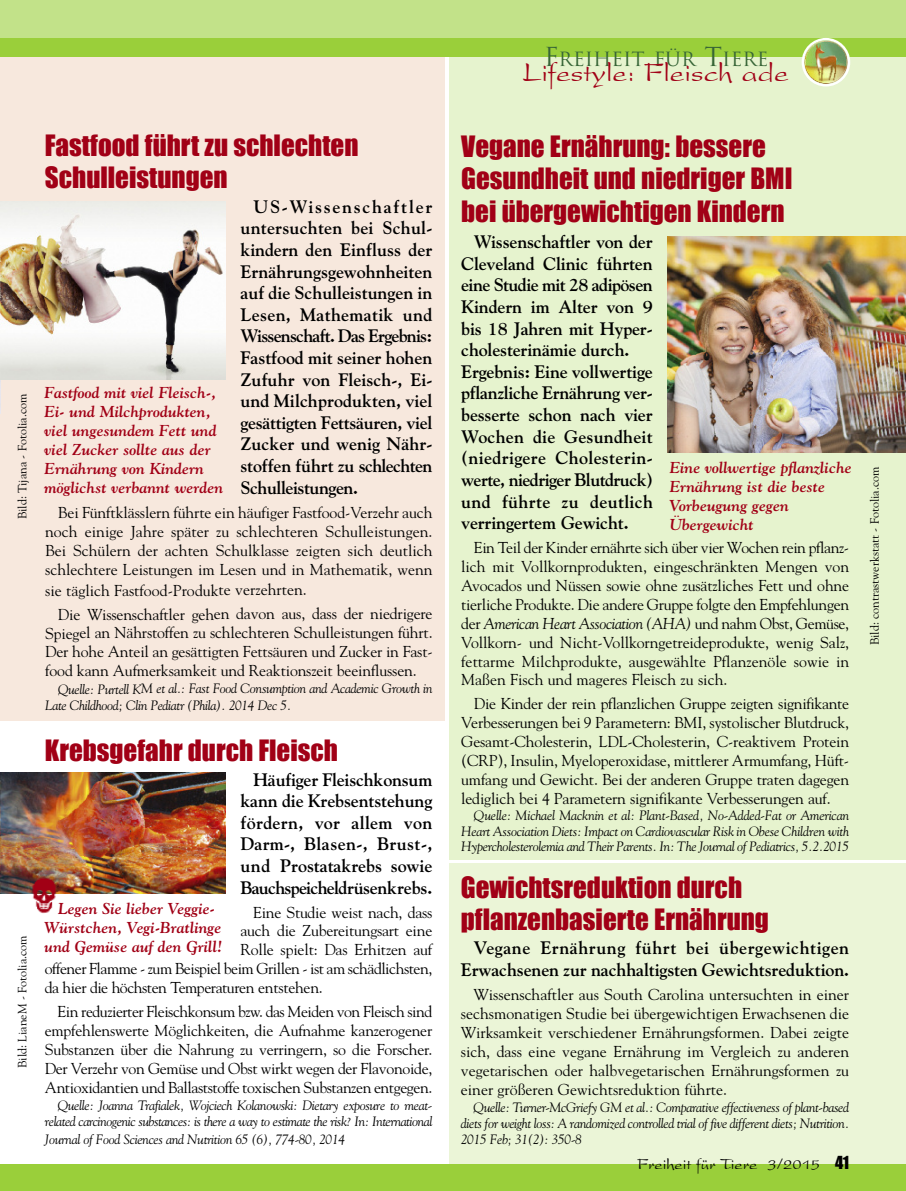
<style>
.page{position:relative;width:906px;height:1191px;background:#fff}
.page>*{position:absolute;margin:0;border:0;box-sizing:border-box;transform-origin:0 0}
.t1{font:29.1px "President Plain";color:#a10016}
.t2{font:27px/32.4px "Impact";color:#a10016}
.t3{font:19.2px "Trajan";color:#376536}
.t4{font:700 18px/21.6px "Goudy";letter-spacing:-.01em;color:#000;text-align:justify}
.t5{font:16.5px "President Plain";color:#000}
.t6{font:15.75px/18.9px "Goudy";letter-spacing:-.01em;color:#000;text-align:justify}
.t7{font:italic 700 15.75px/18.9px "Goudy";color:#a10016}
.t8{font:15.75px "Goudy";letter-spacing:-.03em;color:#000}
.t9{font:italic 13.5px/16.2px "Goudy";letter-spacing:-.025em;color:#000;text-align:justify}
.t10{font:12px "Goudy";color:#000}
.s1{font-size:25.5px}
.s2{font-style:italic}
.s3{font-family:"Impact"}
</style>
<div class="page">
<div style="left:449px;top:23px;width:457px;height:836px;background:#e6f3ce"></div>
<div style="left:449px;top:863px;width:457px;height:311px;background:#ebf5d7"></div>
<hr style="left:0;top:913px;width:1px;height:278px;background:#ecccd0">
<div style="left:0;top:15px;width:445px;height:705px;background:#f7e8dd"></div>
<div style="left:0;top:1164px;width:906px;height:27px;background:#9acf3a"></div>
<div style="left:0;top:0;width:906px;height:41px;background:#c2e289"></div>
<div style="left:0;top:38px;width:906px;height:19px;background:#9acf3a"></div>
<img style="left:801px;top:38px;width:49px;height:48px">
<img style="left:0;top:380px;width:1px;height:33px">
<img style="left:668px;top:236px;width:238px;height:216px">
<img style="left:0;top:202px;width:226px;height:178px">
<img style="left:0;top:772px;width:225px;height:121px">
<img style="left:29px;top:876px;width:29px;height:38px">
<p class="t10" style="left:15px;top:519px;width:127px;rotate:-90deg">Bild: Tijana - Fotolia.com</p>
<p class="t10" style="left:15px;top:1068px;width:134px;rotate:-90deg">Bild: LianeM - Fotolia.com</p>
<h2 class="t2" style="left:45px;top:129px;width:315px">Fastfood führt zu schlechten<br>Schulleistungen</h2>
<p class="t4" style="left:240px;top:196px;width:193px;text-indent:13px">US-Wissenschaftler untersuchten bei Schul&shy;kindern den Einfluss der Ernährungsgewohnheiten auf die Schulleistungen in Lesen, Mathematik und Wissenschaft. Das Ergebnis:<br>Fastfood mit seiner hohen Zufuhr von Fleisch-, Ei&shy;und Milchprodukten, viel gesättigten Fettsäuren, viel Zucker und wenig Nähr&shy;stoffen führt zu schlechten Schulleistungen.</p>
<p class="t6" style="left:45px;top:503px;width:389px;text-indent:13px">Bei Fünftklässlern führte ein häufiger Fastfood-Verzehr auch noch einige Jahre später zu schlechteren Schulleistungen.<br>Bei Schülern der achten Schulklasse zeigten sich deutlich schlechtere Leistungen im Lesen und in Mathematik, wenn</p>
<p class="t6" style="left:58px;top:578px;width:376px;line-height:24px;text-indent:-13px">sie täglich Fastfood-Produkte verzehrten.<br>Die Wissenschaftler gehen davon aus, dass der niedrigere</p>
<p class="t6" style="left:45px;top:623px;width:389px">Spiegel an Nährstoffen zu schlechteren Schulleistungen führt.<br>Der hohe Anteil an gesättigten Fettsäuren und Zucker in Fast&shy;food kann Aufmerksamkeit und Reaktionszeit beeinflussen.</p>
<p class="t9" style="left:45px;top:680px;width:389px;text-indent:13px">Quelle: Purtell KM et al.: Fast Food Consumption and Academic Growth in<br>Late Childhood; Clin Pediatr (Phila). 2014 Dec 5.</p>
<p class="t7" style="left:45px;top:383px;width:180px">Fastfood mit viel Fleisch-,<br>Ei- und Milchprodukten, viel ungesundem Fett und viel Zucker sollte aus der<br>Ernährung von Kindern möglichst verbannt werden</p>
<h2 class="t2" style="left:45px;top:733px;width:295px">Krebsgefahr durch Fleisch</h2>
<p class="t4" style="left:240px;top:768px;width:193px;text-indent:13px">Häufiger Fleischkonsum kann die Krebsentstehung fördern, vor allem von Darm-, Blasen-, Brust-, und Prostatakrebs sowie Bauchspeicheldrüsenkrebs.</p>
<p class="t6" style="left:253px;top:902px;width:181px">Eine Studie weist nach, dass</p>
<p class="t6" style="left:240px;top:921px;width:193px">auch die Zubereitungsart eine</p>
<p class="t6" style="left:240px;top:940px;width:193px">Rolle spielt: Das Erhitzen auf</p>
<p class="t8" style="left:45px;top:959px;width:389px">offener Flamme - zum Beispiel beim Grillen - ist am schädlichsten,</p>
<p class="t8" style="left:45px;top:978px;width:279px">da hier die höchsten Temperaturen entstehen.</p>
<p class="t6" style="left:45px;top:1002px;width:389px;text-indent:13px">Ein reduzierter Fleischkonsum bzw. das Meiden von Fleisch sind empfehlenswerte Möglichkeiten, die Aufnahme kanzerogener Substanzen über die Nahrung zu verringern, so die Forscher.<br>Der Verzehr von Gemüse und Obst wirkt wegen der Flavonoide, Antioxidantien und Ballaststoffe toxischen Substanzen entgegen.</p>
<p class="t9" style="left:45px;top:1097px;width:389px;text-align:right">Quelle: Joanna Trafialek, Wojciech Kolanowski: Dietary exposure to meat&shy;related carcinogenic substances: is there a way to estimate the risk? In: International</p>
<p class="t9" style="left:45px;top:1131px;width:302px">Journal of Food Sciences and Nutrition 65 (6), 774-80, 2014</p>
<p class="t7" style="left:45px;top:899px;width:179px;text-align:center">Legen Sie lieber Veggie-<br>Würstchen, Vegi-Bratlinge und Gemüse auf den Grill!</p>
<p class="t3" style="left:544px;top:48px;width:226px"><span class="s1">F</span>REIHEIT FÜR <span class="s1">T</span>IERE</p>
<h1 class="t1" style="left:522px;top:62px;width:268px">Lifestyle: Fleisch ade</h1>
<h2 class="t2" style="left:461px;top:130px;width:333px">Vegane Ernährung: bessere<br>Gesundheit und niedriger BMI bei übergewichtigen Kindern</h2>
<p class="t4" style="left:461px;top:231px;width:193px;text-align:left;text-indent:13px">Wissenschaftler von der<br>Cleveland Clinic führten eine Studie mit 28 adipösen<br>Kindern im Alter von 9 bis 18 Jahren mit Hyper&shy;cholesterinämie durch.<br>Ergebnis: Eine vollwertige pflanzliche Ernährung ver&shy;besserte schon nach vier<br>Wochen die Gesundheit (niedrigere Cholesterin&shy;werte, niedriger Blutdruck) und führte zu deutlich verringertem Gewicht.</p>
<p class="t6" style="left:461px;top:538px;width:389px;text-indent:13px">Ein Teil der Kinder ernährte sich über vier Wochen rein pflanz&shy;lich mit Vollkornprodukten, eingeschränkten Mengen von Avocados und Nüssen sowie ohne zusätzliches Fett und ohne tierliche Produkte. Die andere Gruppe folgte den Empfehlungen der <span class="s2">American Heart Association (AHA)</span> und nahm Obst, Gemüse, Vollkorn- und Nicht-Vollkorngetreideprodukte, wenig Salz, fettarme Milchprodukte, ausgewählte Pflanzenöle sowie in Maßen Fisch und mageres Fleisch zu sich.</p>
<p class="t6" style="left:461px;top:694px;width:389px;text-indent:13px">Die Kinder der rein pflanzlichen Gruppe zeigten signifikante Verbesserungen bei 9 Parametern: BMI, systolischer Blutdruck, Gesamt-Cholesterin, LDL-Cholesterin, C-reaktivem Protein (CRP), Insulin, Myeloperoxidase, mittlerer Armumfang, Hüft&shy;umfang und Gewicht. Bei der anderen Gruppe traten dagegen lediglich bei 4 Parametern signifikante Verbesserungen auf.</p>
<p class="t9" style="left:461px;top:808px;width:389px;line-height:15px;text-indent:13px">Quelle: Michael Macknin et al: Plant-Based, No-Added-Fat or American Heart Association Diets: Impact on Cardiovascular Risk in Obese Children with Hypercholesterolemia and Their Parents. In: The Journal of Pediatrics, 5.2.2015</p>
<p class="t7" style="left:670px;top:458px;width:183px">Eine vollwertige pflanzliche<br>Ernährung ist die beste<br>Vorbeugung gegen<br>Übergewicht</p>
<h2 class="t2" style="left:461px;top:870px;width:309px">Gewichtsreduktion durch pflanzenbasierte Ernährung</h2>
<p class="t4" style="left:461px;top:937px;width:390px;text-align:right">Vegane Ernährung führt bei übergewichtigen<br>Erwachsenen zur nachhaltigsten Gewichtsreduktion.</p>
<p class="t6" style="left:461px;top:985px;width:390px;text-indent:13px">Wissenschaftler aus South Carolina untersuchten in einer sechsmonatigen Studie bei übergewichtigen Erwachsenen die Wirksamkeit verschiedener Ernährungsformen. Dabei zeigte sich, dass eine vegane Ernährung im Vergleich zu anderen vegetarischen oder halbvegetarischen Ernährungsformen zu einer größeren Gewichtsreduktion führte.</p>
<p class="t9" style="left:461px;top:1099px;width:390px;text-indent:13px">Quelle: Turner-McGriefy GM et al.: Comparative effectiveness of plant-based diets for weight loss: A randomized controlled trial of five different diets; Nutrition.<br>2015 Feb; 31(2): 350-8</p>
<p class="t5" style="left:637px;top:1158px;width:214px">Freiheit für Tiere 3/2015 <span class="s3">41</span></p>
<p class="t10" style="left:867px;top:645px;width:180px;rotate:-90deg">Bild: contrastwerkstatt - Fotolia.com</p>
</div>
